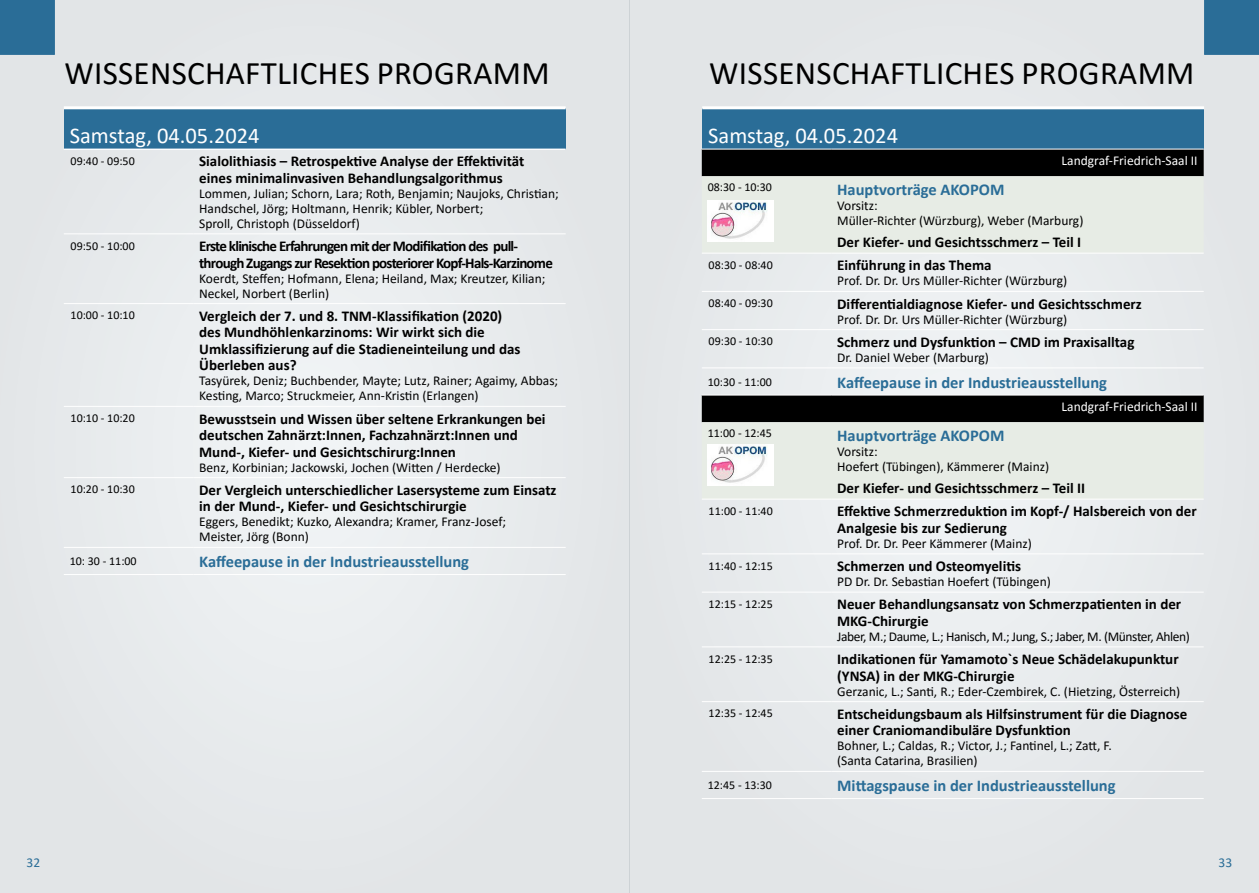
<style>
.page{position:relative;width:1259px;height:893px;background:#fff}
.page>*{position:absolute;margin:0;border:0;box-sizing:border-box;transform-origin:0 0}
.t1{font:33px "Calibri";letter-spacing:.01em;color:#000}
.t2{font:22.5px "Calibri";color:#fff}
.t3{font:700 16.5px "Calibri";color:#2a6d97}
.t4{font:700 15px/16.5px "Calibri";color:#000}
.t5{font:700 15px/16.5px "Calibri";letter-spacing:-.05em;color:#000}
.t6{font:13.5px/15px "Calibri";color:#000}
.t7{font:13.5px "Calibri";letter-spacing:-.03em;color:#000}
.t8{font:13.5px "Calibri";color:#fff}
.t9{font:13.5px "Calibri";color:#2a6d97}
.t10{font:12px "Calibri";color:#000}
</style>
<div class="page">
<div style="left:629px;top:0;width:630px;height:893px;background:#e4e7e9"></div>
<div style="left:1204px;top:0;width:55px;height:55px;background:#2a6d97"></div>
<div style="left:0;top:0;width:629px;height:893px;background:#e6e9eb"></div>
<div style="left:0;top:0;width:55px;height:55px;background:#2a6d97"></div>
<div style="left:702px;top:108px;width:502px;height:41px;background:#2a6d97"></div>
<hr style="left:702px;top:106px;width:502px;height:3px;background:#fff">
<hr style="left:702px;top:149px;width:502px;height:1px;background:#fff">
<div style="left:64px;top:108px;width:502px;height:41px;background:#2a6d97"></div>
<hr style="left:64px;top:106px;width:502px;height:3px;background:#fff">
<hr style="left:64px;top:149px;width:129px;height:1px;background:#fff">
<hr style="left:193px;top:149px;width:373px;height:1px;background:#fff">
<hr style="left:64px;top:234px;width:129px;height:1px;background:#fff">
<hr style="left:193px;top:234px;width:373px;height:1px;background:#fff">
<hr style="left:64px;top:303px;width:129px;height:1px;background:#fff">
<hr style="left:193px;top:303px;width:373px;height:1px;background:#fff">
<hr style="left:64px;top:406px;width:129px;height:1px;background:#fff">
<hr style="left:193px;top:406px;width:373px;height:1px;background:#fff">
<hr style="left:64px;top:477px;width:129px;height:1px;background:#fff">
<hr style="left:193px;top:477px;width:373px;height:1px;background:#fff">
<hr style="left:64px;top:547px;width:129px;height:1px;background:#fff">
<hr style="left:193px;top:547px;width:373px;height:1px;background:#fff">
<hr style="left:64px;top:574px;width:129px;height:1px;background:#fff">
<hr style="left:193px;top:574px;width:373px;height:1px;background:#fff">
<div style="left:702px;top:150px;width:501px;height:26px;background:#000"></div>
<svg style="left:702px;top:176px;width:501px;height:323px;background:#d5d8d6"></svg>
<hr style="left:702px;top:253px;width:129px;height:1px;background:#fff">
<hr style="left:831px;top:253px;width:372px;height:1px;background:#fff">
<hr style="left:702px;top:291px;width:129px;height:1px;background:#fff">
<hr style="left:831px;top:291px;width:372px;height:1px;background:#fff">
<hr style="left:702px;top:329px;width:129px;height:1px;background:#fff">
<hr style="left:831px;top:329px;width:372px;height:1px;background:#fff">
<hr style="left:702px;top:368px;width:129px;height:1px;background:#fff">
<hr style="left:831px;top:368px;width:372px;height:1px;background:#fff">
<hr style="left:702px;top:499px;width:129px;height:1px;background:#fff">
<hr style="left:831px;top:499px;width:372px;height:1px;background:#fff">
<hr style="left:702px;top:554px;width:129px;height:1px;background:#fff">
<hr style="left:831px;top:554px;width:372px;height:1px;background:#fff">
<hr style="left:702px;top:592px;width:129px;height:1px;background:#fff">
<hr style="left:831px;top:592px;width:372px;height:1px;background:#fff">
<hr style="left:702px;top:647px;width:129px;height:1px;background:#fff">
<hr style="left:831px;top:647px;width:372px;height:1px;background:#fff">
<hr style="left:702px;top:701px;width:129px;height:1px;background:#fff">
<hr style="left:831px;top:701px;width:372px;height:1px;background:#fff">
<hr style="left:702px;top:771px;width:129px;height:1px;background:#fff">
<hr style="left:831px;top:771px;width:372px;height:1px;background:#fff">
<hr style="left:702px;top:395px;width:129px;height:1px;background:#fff">
<hr style="left:831px;top:395px;width:372px;height:1px;background:#fff">
<hr style="left:702px;top:798px;width:129px;height:1px;background:#fff">
<hr style="left:831px;top:798px;width:372px;height:1px;background:#fff">
<img style="left:708px;top:201px;width:65px;height:40px">
<img style="left:708px;top:445px;width:65px;height:40px">
<h1 class="t1" style="left:64px;top:50px;width:487px">WISSENSCHAFTLICHES PROGRAMM</h1>
<h1 class="t1" style="left:709px;top:50px;width:487px">WISSENSCHAFTLICHES PROGRAMM</h1>
<h2 class="t2" style="left:70px;top:120px;width:191px">Samstag, 04.05.2024</h2>
<h2 class="t2" style="left:708px;top:120px;width:191px">Samstag, 04.05.2024</h2>
<p class="t10" style="left:71px;top:153px;width:66px">09:40 - 09:50</p>
<p class="t4" style="left:199px;top:153px;width:326px">Sialolithiasis – Retrospektive Analyse der Effektivität eines minimalinvasiven Behandlungsalgorithmus</p>
<p class="t6" style="left:199px;top:185px;width:361px">Lommen, Julian; Schorn, Lara; Roth, Benjamin; Naujoks, Christian;<br>Handschel, Jörg; Holtmann, Henrik; Kübler, Norbert;<br>Sproll, Christoph (Düsseldorf)</p>
<p class="t10" style="left:71px;top:237px;width:66px">09:50 - 10:00</p>
<p class="t5" style="left:199px;top:237px;width:355px">Erste klinische Erfahrungen mit der Modifikation des pull&shy;through Zugangs zur Resektion posteriorer Kopf-Hals-Karzinome</p>
<p class="t6" style="left:199px;top:270px;width:348px">Koerdt, Steffen; Hofmann, Elena; Heiland, Max; Kreutzer, Kilian;<br>Neckel, Norbert (Berlin)</p>
<p class="t10" style="left:71px;top:307px;width:66px">10:00 - 10:10</p>
<p class="t4" style="left:199px;top:307px;width:323px">Vergleich der 7. und 8. TNM-Klassifikation (2020) des Mundhöhlenkarzinoms: Wir wirkt sich die Umklassifizierung auf die Stadieneinteilung und das Überleben aus?</p>
<p class="t6" style="left:199px;top:373px;width:360px">Tasyürek, Deniz; Buchbender, Mayte; Lutz, Rainer; Agaimy, Abbas;<br>Kesting, Marco; Struckmeier, Ann-Kristin (Erlangen)</p>
<p class="t10" style="left:71px;top:410px;width:66px">10:10 - 10:20</p>
<p class="t4" style="left:199px;top:410px;width:348px">Bewusstsein und Wissen über seltene Erkrankungen bei deutschen Zahnärzt:Innen, Fachzahnärzt:Innen und<br>Mund-, Kiefer- und Gesichtschirurg:Innen</p>
<p class="t6" style="left:199px;top:459px;width:303px">Benz, Korbinian; Jackowski, Jochen (Witten / Herdecke)</p>
<p class="t10" style="left:71px;top:481px;width:66px">10:20 - 10:30</p>
<p class="t4" style="left:199px;top:481px;width:359px">Der Vergleich unterschiedlicher Lasersysteme zum Einsatz in der Mund-, Kiefer- und Gesichtschirurgie</p>
<p class="t6" style="left:199px;top:514px;width:308px">Eggers, Benedikt; Kuzko, Alexandra; Kramer, Franz-Josef;<br>Meister, Jörg (Bonn)</p>
<p class="t10" style="left:70px;top:553px;width:68px">10: 30 - 11:00</p>
<p class="t3" style="left:199px;top:550px;width:271px">Kaffeepause in der Industrieausstellung</p>
<p class="t8" style="left:1061px;top:151px;width:138px">Landgraf-Friedrich-Saal II</p>
<p class="t10" style="left:708px;top:179px;width:66px">08:30 - 10:30</p>
<p class="t3" style="left:837px;top:177px;width:169px">Hauptvorträge AKOPOM</p>
<p class="t6" style="left:837px;top:197px;width:248px">Vorsitz:<br>Müller-Richter (Würzburg), Weber (Marburg)</p>
<p class="t4" style="left:837px;top:233px;width:245px">Der Kiefer- und Gesichtsschmerz – Teil I</p>
<p class="t10" style="left:708px;top:257px;width:66px">08:30 - 08:40</p>
<p class="t4" style="left:837px;top:257px;width:156px">Einführung in das Thema</p>
<p class="t6" style="left:837px;top:273px;width:231px">Prof. Dr. Dr. Urs Müller-Richter (Würzburg)</p>
<p class="t10" style="left:708px;top:295px;width:66px">08:40 - 09:30</p>
<p class="t4" style="left:837px;top:295px;width:306px">Differentialdiagnose Kiefer- und Gesichtsschmerz</p>
<p class="t6" style="left:837px;top:311px;width:231px">Prof. Dr. Dr. Urs Müller-Richter (Würzburg)</p>
<p class="t10" style="left:708px;top:333px;width:66px">09:30 - 10:30</p>
<p class="t4" style="left:837px;top:333px;width:299px">Schmerz und Dysfunktion – CMD im Praxisalltag</p>
<p class="t6" style="left:837px;top:350px;width:153px">Dr. Daniel Weber (Marburg)</p>
<p class="t10" style="left:708px;top:374px;width:66px">10:30 - 11:00</p>
<p class="t3" style="left:837px;top:370px;width:271px">Kaffeepause in der Industrieausstellung</p>
<p class="t8" style="left:1061px;top:397px;width:138px">Landgraf-Friedrich-Saal II</p>
<p class="t10" style="left:708px;top:425px;width:66px">11:00 - 12:45</p>
<p class="t3" style="left:837px;top:423px;width:169px">Hauptvorträge AKOPOM</p>
<p class="t6" style="left:837px;top:443px;width:213px">Vorsitz:<br>Hoefert (Tübingen), Kämmerer (Mainz)</p>
<p class="t4" style="left:837px;top:479px;width:249px">Der Kiefer- und Gesichtsschmerz – Teil II</p>
<p class="t10" style="left:708px;top:503px;width:66px">11:00 - 11:40</p>
<p class="t4" style="left:837px;top:503px;width:361px">Effektive Schmerzreduktion im Kopf-/ Halsbereich von der<br>Analgesie bis zur Sedierung</p>
<p class="t6" style="left:837px;top:535px;width:196px">Prof. Dr. Dr. Peer Kämmerer (Mainz)</p>
<p class="t10" style="left:708px;top:557px;width:66px">11:40 - 12:15</p>
<p class="t4" style="left:837px;top:557px;width:185px">Schmerzen und Osteomyelitis</p>
<p class="t6" style="left:837px;top:574px;width:215px">PD Dr. Dr. Sebastian Hoefert (Tübingen)</p>
<p class="t10" style="left:708px;top:596px;width:66px">12:15 - 12:25</p>
<p class="t4" style="left:837px;top:596px;width:345px">Neuer Behandlungsansatz von Schmerzpatienten in der<br>MKG-Chirurgie</p>
<p class="t7" style="left:837px;top:627px;width:354px">Jaber, M.; Daume, L.; Hanisch, M.; Jung, S.; Jaber, M. (Münster, Ahlen)</p>
<p class="t10" style="left:708px;top:650px;width:66px">12:25 - 12:35</p>
<p class="t4" style="left:837px;top:650px;width:343px">Indikationen für Yamamoto`s Neue Schädelakupunktur (YNSA) in der MKG-Chirurgie</p>
<p class="t6" style="left:837px;top:683px;width:344px">Gerzanic, L.; Santi, R.; Eder-Czembirek, C. (Hietzing, Österreich)</p>
<p class="t10" style="left:708px;top:705px;width:66px">12:35 - 12:45</p>
<p class="t4" style="left:837px;top:705px;width:352px">Entscheidungsbaum als Hilfsinstrument für die Diagnose einer Craniomandibuläre Dysfunktion</p>
<p class="t6" style="left:837px;top:738px;width:276px">Bohner, L.; Caldas, R.; Victor, J.; Fantinel, L.; Zatt, F. (Santa Catarina, Brasilien)</p>
<p class="t10" style="left:708px;top:777px;width:66px">12:45 - 13:30</p>
<p class="t3" style="left:837px;top:774px;width:280px">Mittagspause in der Industrieausstellung</p>
<p class="t9" style="left:27px;top:853px;width:15px">32</p>
<p class="t9" style="left:1218px;top:853px;width:15px">33</p>
</div>
